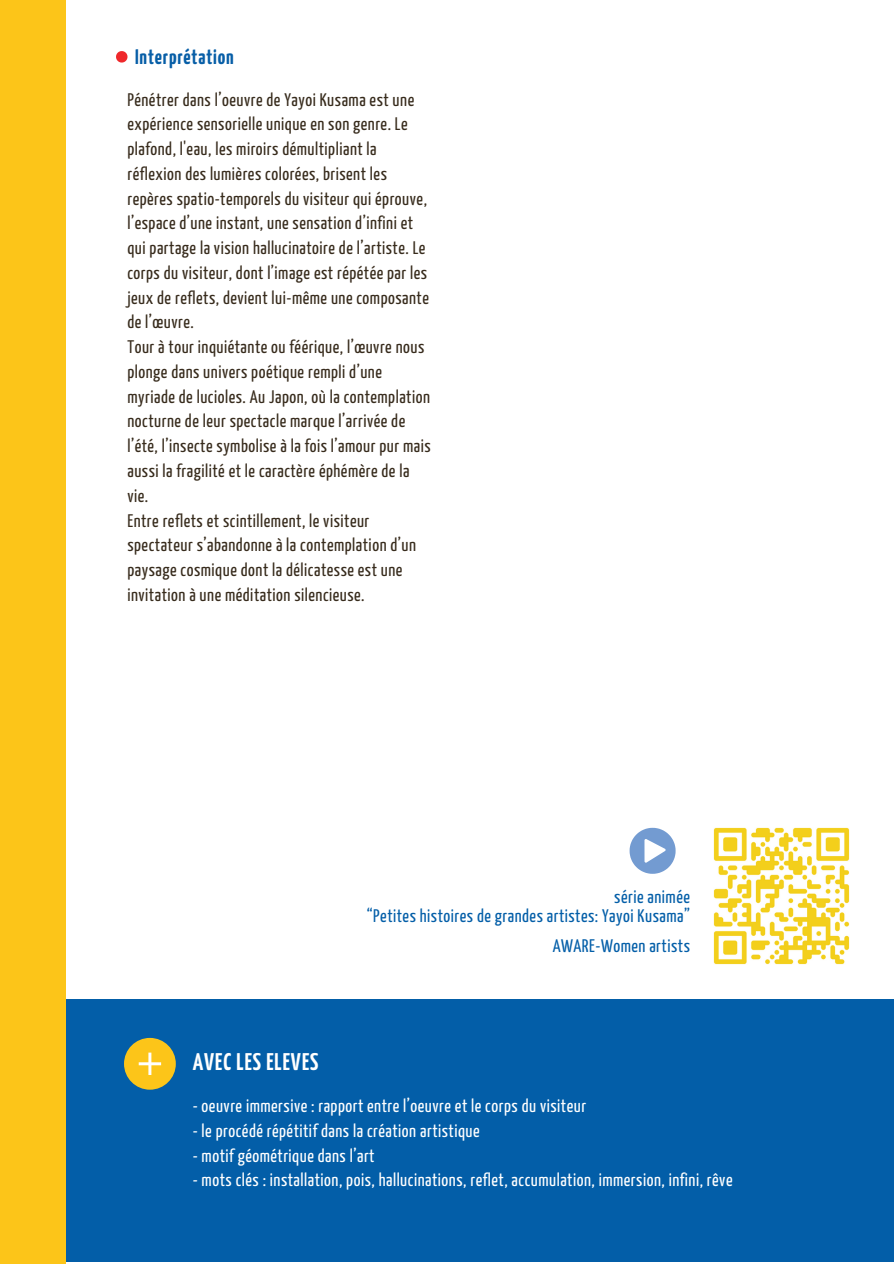
<style>
.page{position:relative;width:894px;height:1264px;background:#fff}
.page>*{position:absolute;margin:0;border:0;box-sizing:border-box;transform-origin:0 0}
.t1{font:700 24px "Yanone Kaffeesatz";letter-spacing:.04em;color:#fff}
.t2{font:700 21px "Yanone Kaffeesatz";letter-spacing:.04em;color:#075ea7}
.t3{font:18.15px/24.8px "Yanone Kaffeesatz";letter-spacing:.03em;color:#372b1c}
.t4{font:18.15px "Yanone Kaffeesatz";letter-spacing:.03em;color:#fff}
.t5{font:18.15px "Yanone Kaffeesatz";letter-spacing:.03em;color:#035ea8}
</style>
<div class="page">
<div style="left:0;top:0;width:66px;height:1263px;background:#fcc519"></div>
<div style="left:66px;top:998px;width:827px;height:263px;background:#035ea8"></div>
<div style="left:124px;top:1037px;width:52px;height:52px;background:#fcc519;border-radius:50%"></div>
<svg style="left:139px;top:1052px;width:22px;height:22px"></svg>
<svg style="left:116px;top:51px;width:11px;height:11px"></svg>
<img style="left:713px;top:827px;width:136px;height:137px">
<svg style="left:629px;top:827px;width:46px;height:46px"></svg>
<p class="t2" style="left:135px;top:49px;width:100px">Interprétation</p>
<p class="t3" style="left:127px;top:88px;width:303px">Pénétrer dans l’oeuvre de Yayoi Kusama est une expérience sensorielle unique en son genre. Le plafond, l'eau, les miroirs démultipliant la réflexion des lumières colorées, brisent les repères spatio-temporels du visiteur qui éprouve, l’espace d’une instant, une sensation d’infini et qui partage la vision hallucinatoire de l’artiste. Le corps du visiteur, dont l’image est répétée par les jeux de reflets, devient lui-même une composante de l’œuvre.</p>
<p class="t3" style="left:127px;top:336px;width:305px">Tour à tour inquiétante ou féérique, l’œuvre nous plonge dans univers poétique rempli d’une myriade de lucioles. Au Japon, où la contemplation nocturne de leur spectacle marque l’arrivée de l’été, l’insecte symbolise à la fois l’amour pur mais aussi la fragilité et le caractère éphémère de la vie.</p>
<p class="t3" style="left:127px;top:509px;width:290px">Entre reflets et scintillement, le visiteur spectateur s’abandonne à la contemplation d’un paysage cosmique dont la délicatesse est une invitation à une méditation silencieuse.</p>
<p class="t5" style="left:614px;top:889px;width:77px">série animée</p>
<p class="t5" style="left:367px;top:909px;width:324px">“Petites histoires de grandes artistes: Yayoi Kusama”</p>
<p class="t5" style="left:552px;top:938px;width:139px">AWARE-Women artists</p>
<p class="t1" style="left:193px;top:1052px;width:127px">AVEC LES ELEVES</p>
<p class="t4" style="left:193px;top:1098px;width:395px">- oeuvre immersive : rapport entre l’oeuvre et le corps du visiteur</p>
<p class="t4" style="left:193px;top:1123px;width:288px">- le procédé répétitif dans la création artistique</p>
<p class="t4" style="left:193px;top:1148px;width:183px">- motif géométrique dans l’art</p>
<p class="t4" style="left:193px;top:1173px;width:541px">- mots clés : installation, pois, hallucinations, reflet, accumulation, immersion, infini, rêve</p>
</div>
